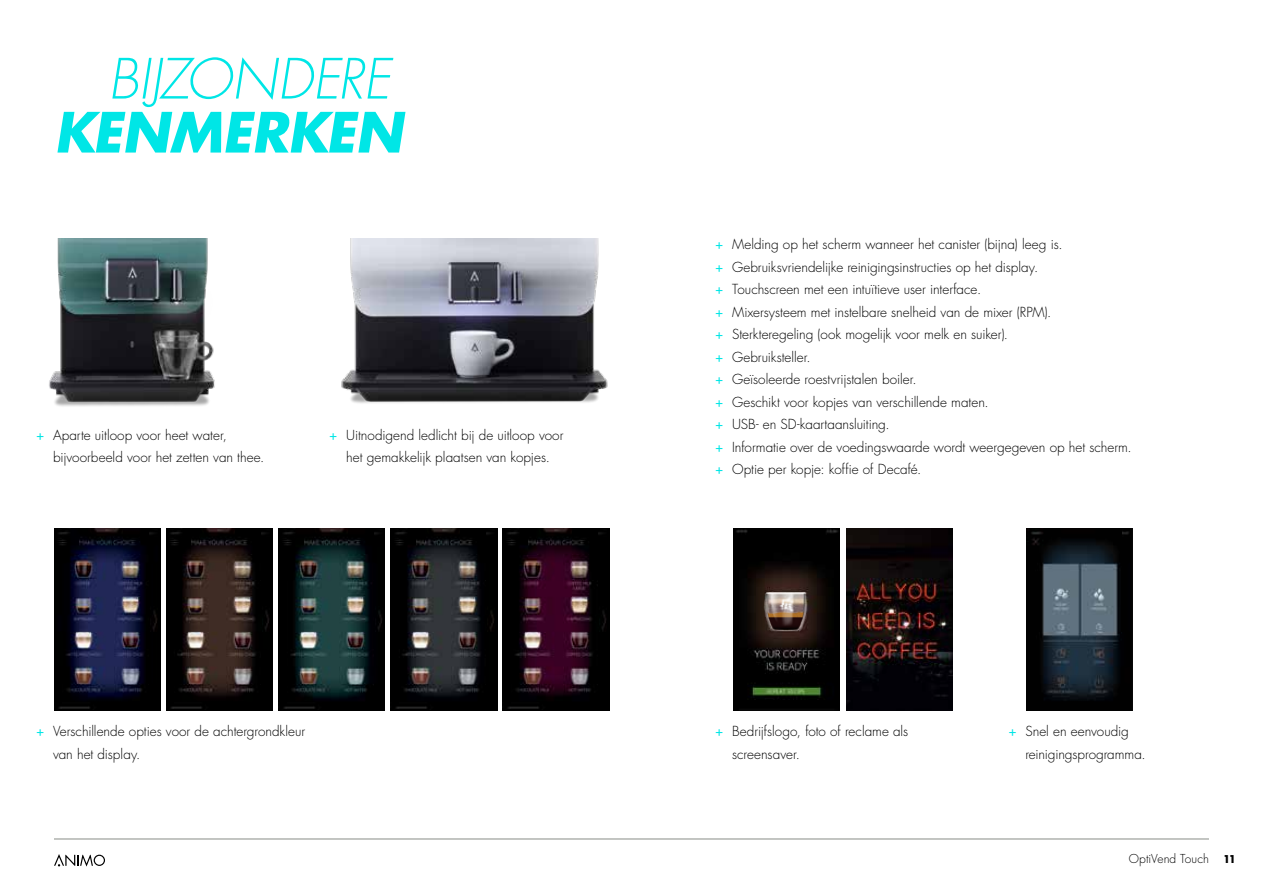
<style>
.page{position:relative;width:1263px;height:893px;background:#fff}
.page>*{position:absolute;margin:0;border:0;box-sizing:border-box;transform-origin:0 0}
.t1{font:italic 300 54px "Futura Std";letter-spacing:-.005em;color:#00e6e6}
.t2{font:italic 700 54px "Futura Std";letter-spacing:-.005em;color:#00e6e6}
.t3{font:300 13.5px/22.5px "Futura Std";color:#000}
.t4{font:300 12px "Futura Std";letter-spacing:.005em;color:#000}
.s1{font-weight:400;color:#00e6e6}
.s2{font-weight:700;font-size:10.5px}
</style>
<div class="page">
<img style="left:54px;top:528px;width:106px;height:183px">
<img style="left:166px;top:528px;width:107px;height:183px">
<img style="left:278px;top:528px;width:107px;height:183px">
<img style="left:391px;top:528px;width:106px;height:183px">
<img style="left:503px;top:528px;width:106px;height:183px">
<img style="left:846px;top:528px;width:107px;height:183px">
<img style="left:1026px;top:528px;width:107px;height:183px">
<img style="left:341px;top:238px;width:267px;height:165px">
<img style="left:49px;top:238px;width:166px;height:169px">
<img style="left:733px;top:528px;width:106px;height:183px">
<img style="left:743px;top:570px;width:85px;height:94px">
<svg style="left:54px;top:854px;width:51px;height:13px"></svg>
<hr style="left:54px;top:839px;width:1155px;height:1px;background:#888c86">
<h1 class="t1" style="left:108px;top:46px;width:284px">BIJZONDERE</h1>
<h1 class="t2" style="left:54px;top:96px;width:350px">KENMERKEN</h1>
<p class="t3" style="left:53px;top:424px;width:213px;text-indent:-17px"><span class="s1">+</span> Aparte uitloop voor heet water, bijvoorbeeld voor het zetten van thee.</p>
<p class="t3" style="left:329px;top:424px;width:236px;text-align:center"><span class="s1">+</span> Uitnodigend ledlicht bij de uitloop voor het gemakkelijk plaatsen van kopjes.</p>
<p class="t3" style="left:715px;top:233px;width:418px"><span class="s1">+</span> Melding op het scherm wanneer het canister (bijna) leeg is.<br><span class="s1">+</span> Gebruiksvriendelijke reinigingsinstructies op het display.<br><span class="s1">+</span> Touchscreen met een intuïtieve user interface.<br><span class="s1">+</span> Mixersysteem met instelbare snelheid van de mixer (RPM).<br><span class="s1">+</span> Sterkteregeling (ook mogelijk voor melk en suiker).<br><span class="s1">+</span> Gebruiksteller.<br><span class="s1">+</span> Geïsoleerde roestvrijstalen boiler.<br><span class="s1">+</span> Geschikt voor kopjes van verschillende maten.<br><span class="s1">+</span> USB- en SD-kaartaansluiting.<br><span class="s1">+</span> Informatie over de voedingswaarde wordt weergegeven op het scherm. <span class="s1">+</span> Optie per kopje: koffie of Decafé.</p>
<p class="t3" style="left:53px;top:721px;width:254px;text-indent:-17px"><span class="s1">+</span> Verschillende opties voor de achtergrondkleur van het display.</p>
<p class="t3" style="left:732px;top:721px;width:178px;text-indent:-17px"><span class="s1">+</span> Bedrijfslogo, foto of reclame als screensaver.</p>
<p class="t3" style="left:1025px;top:721px;width:122px;text-indent:-17px"><span class="s1">+</span> Snel en eenvoudig reinigingsprogramma.</p>
<p class="t4" style="left:1129px;top:851px;width:109px">OptiVend Touch <span class="s2">11</span></p>
</div>
